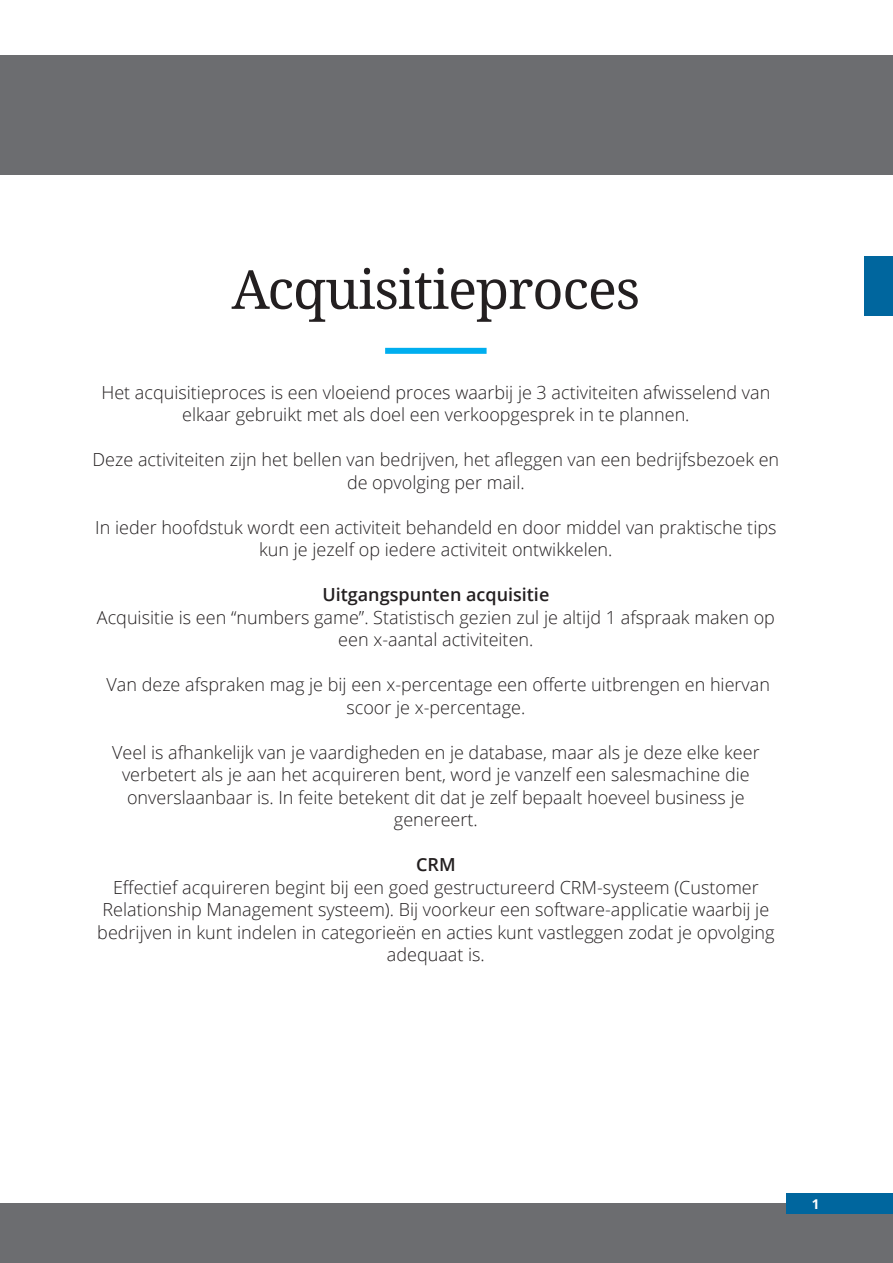
<style>
.page{position:relative;width:893px;height:1263px;background:#fff}
.page>*{position:absolute;margin:0;border:0;box-sizing:border-box;transform-origin:0 0}
.Title_36_pt{font:54px "Noto Serif";letter-spacing:-.02em;color:#231f20}
.t1{font:300 18px/22.5px "Open Sans";color:#231f20;text-align:center}
.t2{font:600 18px "Open Sans";color:#231f20}
.t3{font:700 13.5px "Open Sans";color:#fff}
</style>
<div class="page">
<div style="left:0;top:1203px;width:893px;height:60px;background:#6c6d70"></div>
<div style="left:864px;top:256px;width:29px;height:60px;background:#00669e"></div>
<div style="left:787px;top:1193px;width:106px;height:21px;background:#00669e"></div>
<div style="left:0;top:55px;width:893px;height:119px;background:#6c6d70"></div>
<div style="left:385px;top:348px;width:102px;height:6px;background:#00aeef"></div>
<p class="Title_36_pt" style="left:232px;top:252px;width:410px">Acquisitieproces</p>
<p class="t1" style="left:101px;top:381px;width:670px">Het acquisitieproces is een vloeiend proces waarbij je 3 activiteiten afwisselend van elkaar gebruikt met als doel een verkoopgesprek in te plannen.</p>
<p class="t1" style="left:93px;top:448px;width:688px">Deze activiteiten zijn het bellen van bedrijven, het afleggen van een bedrijfsbezoek en de opvolging per mail.</p>
<p class="t1" style="left:95px;top:516px;width:683px">In ieder hoofdstuk wordt een activiteit behandeld en door middel van praktische tips kun je jezelf op iedere activiteit ontwikkelen.</p>
<p class="t2" style="left:322px;top:582px;width:228px">Uitgangspunten acquisitie</p>
<p class="t1" style="left:97px;top:606px;width:679px">Acquisitie is een “numbers game”. Statistisch gezien zul je altijd 1 afspraak maken op een x-aantal activiteiten.</p>
<p class="t1" style="left:107px;top:673px;width:665px">Van deze afspraken mag je bij een x-percentage een offerte uitbrengen en hiervan scoor je x-percentage.</p>
<p class="t1" style="left:112px;top:741px;width:649px">Veel is afhankelijk van je vaardigheden en je database, maar als je deze elke keer verbetert als je aan het acquireren bent, word je vanzelf een salesmachine die</p>
<p class="t1" style="left:127px;top:786px;width:619px">onverslaanbaar is. In feite betekent dit dat je zelf bepaalt hoeveel business je genereert.</p>
<p class="t2" style="left:416px;top:852px;width:41px">CRM</p>
<p class="t1" style="left:97px;top:876px;width:679px">Effectief acquireren begint bij een goed gestructureerd CRM-systeem (Customer Relationship Management systeem). Bij voorkeur een software-applicatie waarbij je bedrijven in kunt indelen in categorieën en acties kunt vastleggen zodat je opvolging adequaat is.</p>
<p class="t3" style="left:812px;top:1194px;width:9px">1</p>
</div>
